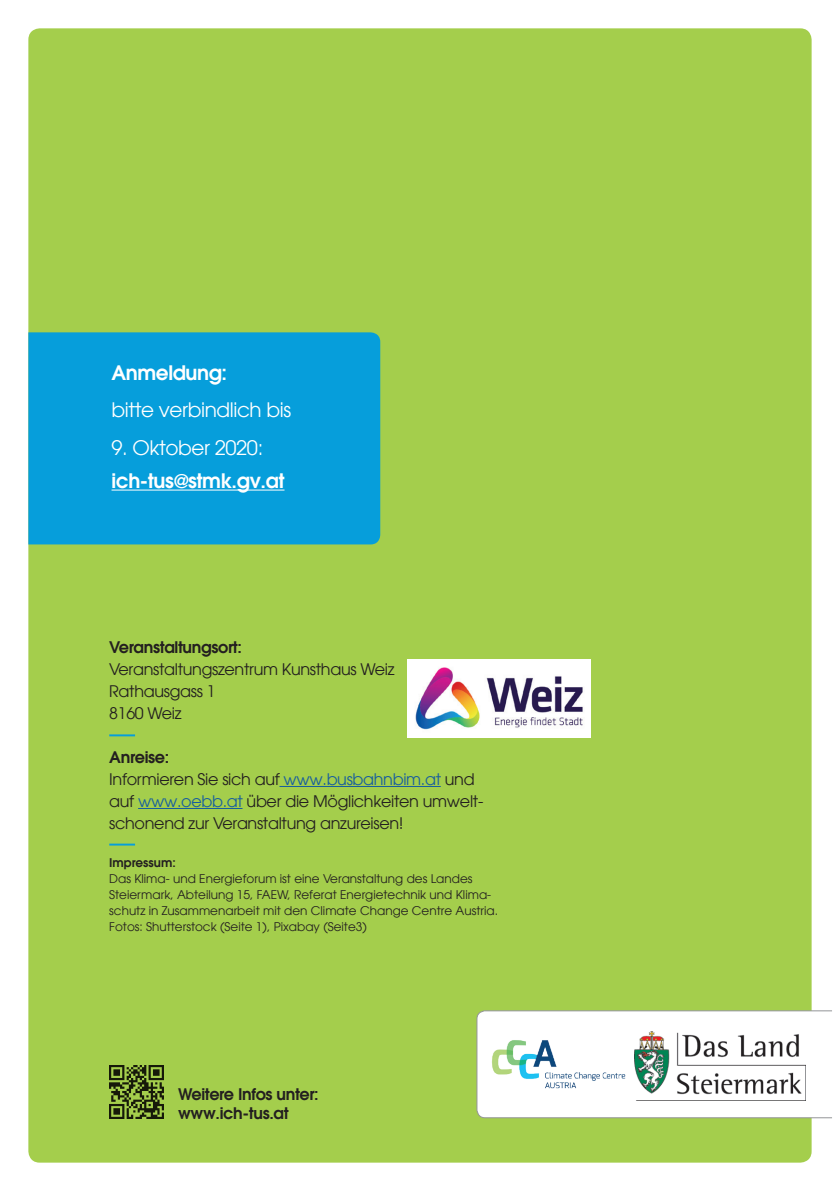
<style>
.page{position:relative;width:840px;height:1191px;background:#fff}
.page>*{position:absolute;margin:0;border:0;box-sizing:border-box;transform-origin:0 0}
.t1{font:20px "Avant Garde LT";letter-spacing:-.02em;color:#fff}
.t2{font:600 20px "Avant Garde LT";letter-spacing:-.02em;color:#fff}
.t3{font:16px/22px "Avant Garde LT";letter-spacing:-.02em;color:#231f20}
.t4{font:600 16px/19.2px "Avant Garde LT";letter-spacing:-.02em;color:#231f20}
.t5{font:12px/16px "Avant Garde LT";color:#231f20}
.t6{font:600 12px "Avant Garde LT";color:#231f20}
.s1{font-weight:600}
.s2{color:#175d9e}
</style>
<div class="page">
<div style="left:28px;top:28px;width:783px;height:1134px;background:#a4ce4c;border-radius:11px"></div>
<div style="left:28px;top:332px;width:352px;height:212px;background:#069edb"></div>
<hr style="left:279px;top:786px;width:161px;height:1px;background:#175d9e">
<hr style="left:138px;top:808px;width:104px;height:1px;background:#175d9e">
<hr style="left:109px;top:734px;width:26px;height:2px;background:#069edb">
<hr style="left:109px;top:843px;width:26px;height:2px;background:#069edb">
<img style="left:109px;top:1065px;width:54px;height:54px">
<hr style="left:111px;top:489px;width:173px;height:1px;background:#fff">
<svg style="left:476px;top:1010px;width:356px;height:108px;background:#f8f9f7"></svg>
<img style="left:634px;top:1031px;width:171px;height:69px">
<img style="left:490px;top:1038px;width:138px;height:51px">
<img style="left:407px;top:659px;width:183px;height:78px">
<h1 class="t2" style="left:111px;top:359px;width:117px">Anmeldung:</h1>
<h1 class="t1" style="left:111px;top:398px;width:181px">bitte verbindlich bis</h1>
<h1 class="t1" style="left:111px;top:435px;width:153px">9. Oktober 2020:</h1>
<h1 class="t2" style="left:111px;top:467px;width:174px">ich-tus@stmk.gv.at</h1>
<h2 class="t4" style="left:109px;top:637px;width:134px">Veranstaltungsort:</h2>
<h2 class="t3" style="left:109px;top:658px;width:286px">Veranstaltungszentrum Kunsthaus Weiz<br>Rathausgass 1<br>8160 Weiz</h2>
<h2 class="t3" style="left:109px;top:746px;width:375px"><span class="s1">Anreise:<br></span>Informieren Sie sich auf <span class="s2">www.busbahnbim.at</span> und auf <span class="s2">www.oebb.at</span> über die Möglichkeiten umwelt&shy;schonend zur Veranstaltung anzureisen!</h2>
<p class="t6" style="left:109px;top:854px;width:68px">Impressum:</p>
<p class="t5" style="left:109px;top:870px;width:390px">Das Klima- und Energieforum ist eine Veranstaltung des Landes Steiermark, Abteilung 15, FAEW, Referat Energietechnik und Klima&shy;schutz in Zusammenarbeit mit den Climate Change Centre Austria.<br>Fotos: Shutterstock (Seite 1), Pixabay (Seite3)</p>
<h2 class="t4" style="left:178px;top:1084px;width:142px">Weitere Infos unter: www.ich-tus.at</h2>
</div>
